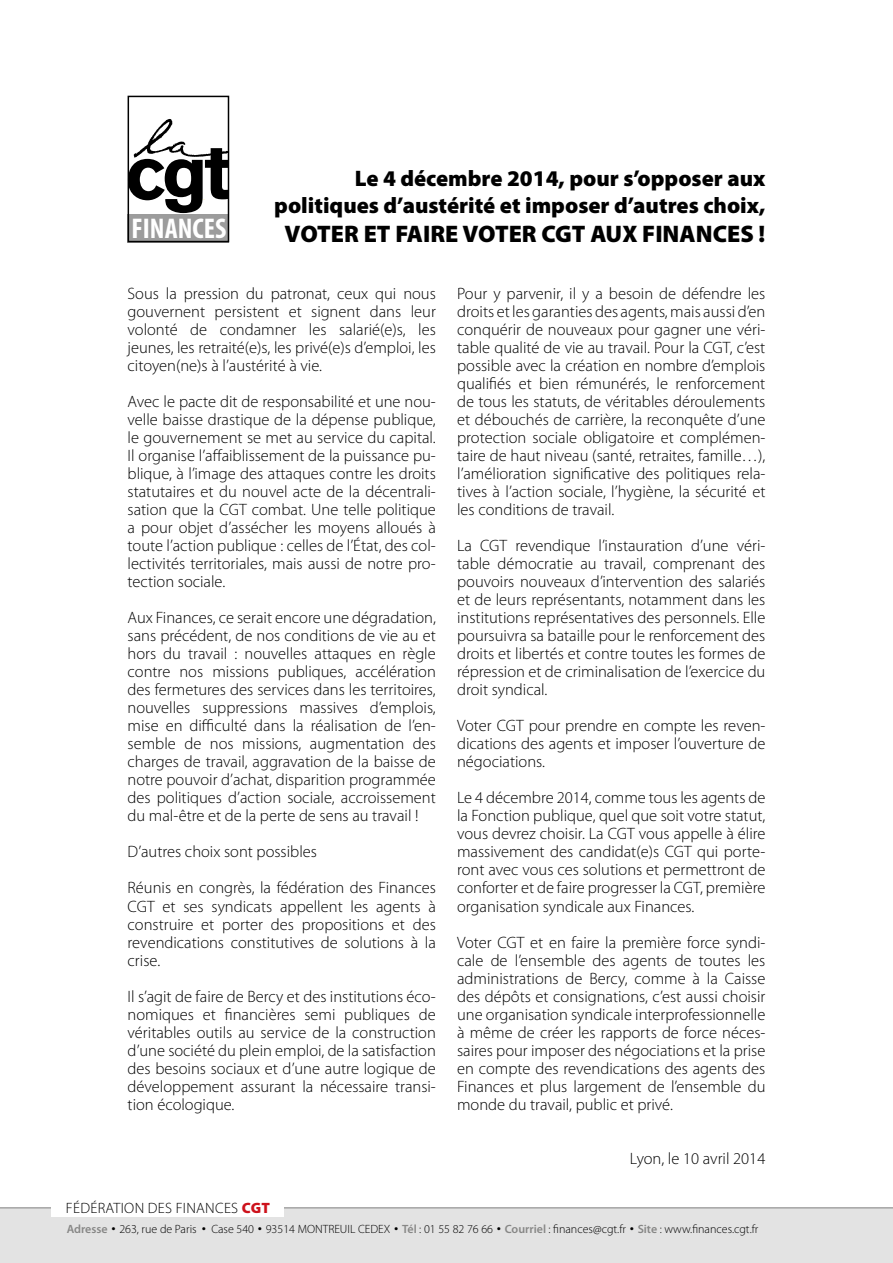
<style>
.page{position:relative;width:893px;height:1263px;background:#fff}
.page>*{position:absolute;margin:0;border:0;box-sizing:border-box;transform-origin:0 0}
.t1{font:700 condensed 28.65px "Myriad Pro";color:#fff}
.DEFAUT{font:900 24px "Myriad Pro";color:#000}
.DEFAUT-2{font:900 22.5px/27px "Myriad Pro";color:#000;text-align:right}
.DEFAUT-3{font:300 16.5px/18px "Myriad Pro";color:#000;text-align:justify}
.DEFAUT-4{font:300 15px "Myriad Pro";letter-spacing:.02em;color:#000}
.DEFAUT-5{font:300 12px "Myriad Pro";color:#000}
.s1{font-weight:900;color:#cd121c}
.s2{font-weight:600;color:#878786}
.s3{font-family:"Arial";font-weight:400}
</style>
<div class="page">
<div style="left:128px;top:214px;width:101px;height:28px;background:#9c9c9c"></div>
<div style="left:128px;top:96px;width:101px;height:146px;border:2px solid #000"></div>
<svg style="left:128px;top:119px;width:101px;height:94px"></svg>
<div style="left:0;top:1207px;width:893px;height:56px;background:#e3e3e3"></div>
<div style="left:52px;top:1198px;width:232px;height:19px;background:#fff"></div>
<h1 class="t1" style="left:132px;top:210px;width:96px">FINANCES</h1>
<p class="DEFAUT-2" style="left:274px;top:164px;width:493px">Le 4 décembre 2014, pour s’opposer aux politiques d’austérité et imposer d’autres choix,</p>
<p class="DEFAUT" style="left:285px;top:218px;width:482px">VOTER ET FAIRE VOTER CGT AUX FINANCES !</p>
<p class="DEFAUT-3" style="left:128px;top:285px;width:310px">Sous la pression du patronat, ceux qui nous gouvernent persistent et signent dans leur volonté de condamner les salarié(e)s, les jeunes, les retraité(e)s, les privé(e)s d’emploi, les citoyen(ne)s à l’austérité à vie.</p>
<p class="DEFAUT-3" style="left:128px;top:393px;width:310px">Avec le pacte dit de responsabilité et une nou&shy;velle baisse drastique de la dépense publique, le gouvernement se met au service du capital.<br>Il organise l’affaiblissement de la puissance pu&shy;blique, à l’image des attaques contre les droits statutaires et du nouvel acte de la décentrali&shy;sation que la CGT combat. Une telle politique a pour objet d’assécher les moyens alloués à toute l’action publique : celles de l’État, des col&shy;lectivités territoriales, mais aussi de notre pro&shy;tection sociale.</p>
<p class="DEFAUT-3" style="left:128px;top:609px;width:310px">Aux Finances, ce serait encore une dégradation, sans précédent, de nos conditions de vie au et hors du travail : nouvelles attaques en règle contre nos missions publiques, accélération des fermetures des services dans les territoires, nouvelles suppressions massives d’emplois, mise en difficulté dans la réalisation de l’en&shy;semble de nos missions, augmentation des charges de travail, aggravation de la baisse de notre pouvoir d’achat, disparition programmée des politiques d’action sociale, accroissement du mal-être et de la perte de sens au travail !</p>
<p class="DEFAUT-3" style="left:128px;top:843px;width:191px">D’autres choix sont possibles</p>
<p class="DEFAUT-3" style="left:128px;top:879px;width:310px">Réunis en congrès, la fédération des Finances CGT et ses syndicats appellent les agents à construire et porter des propositions et des revendications constitutives de solutions à la crise.</p>
<p class="DEFAUT-3" style="left:128px;top:987px;width:310px">Il s’agit de faire de Bercy et des institutions éco&shy;nomiques et financières semi publiques de véritables outils au service de la construction d’une société du plein emploi, de la satisfaction des besoins sociaux et d’une autre logique de développement assurant la nécessaire transi&shy;tion écologique.</p>
<p class="DEFAUT-4" style="left:66px;top:1199px;width:206px">FÉDÉRATION DES FINANCES <span class="s1">CGT</span></p>
<p class="DEFAUT-3" style="left:457px;top:285px;width:310px">Pour y parvenir, il y a besoin de défendre les droits et les garanties des agents, mais aussi d’en conquérir de nouveaux pour gagner une véri&shy;table qualité de vie au travail. Pour la CGT, c’est possible avec la création en nombre d’emplois qualifiés et bien rémunérés, le renforcement de tous les statuts, de véritables déroulements et débouchés de carrière, la reconquête d’une protection sociale obligatoire et complémen&shy;taire de haut niveau (santé, retraites, famille…), l’amélioration significative des politiques rela&shy;tives à l’action sociale, l’hygiène, la sécurité et les conditions de travail.</p>
<p class="DEFAUT-3" style="left:457px;top:537px;width:310px">La CGT revendique l’instauration d’une véri&shy;table démocratie au travail, comprenant des pouvoirs nouveaux d’intervention des salariés et de leurs représentants, notamment dans les institutions représentatives des personnels. Elle poursuivra sa bataille pour le renforcement des droits et libertés et contre toutes les formes de répression et de criminalisation de l’exercice du droit syndical.</p>
<p class="DEFAUT-3" style="left:457px;top:717px;width:310px">Voter CGT pour prendre en compte les reven&shy;dications des agents et imposer l’ouverture de négociations.</p>
<p class="DEFAUT-3" style="left:457px;top:789px;width:310px">Le 4 décembre 2014, comme tous les agents de la Fonction publique, quel que soit votre statut, vous devrez choisir. La CGT vous appelle à élire massivement des candidat(e)s CGT qui porte&shy;ront avec vous ces solutions et permettront de conforter et de faire progresser la CGT, première organisation syndicale aux Finances.</p>
<p class="DEFAUT-3" style="left:457px;top:933px;width:310px">Voter CGT et en faire la première force syndi&shy;cale de l’ensemble des agents de toutes les administrations de Bercy, comme à la Caisse des dépôts et consignations, c’est aussi choisir une organisation syndicale interprofessionnelle à même de créer les rapports de force néces&shy;saires pour imposer des négociations et la prise en compte des revendications des agents des Finances et plus largement de l’ensemble du monde du travail, public et privé.</p>
<p class="DEFAUT-3" style="left:630px;top:1149px;width:137px">Lyon, le 10 avril 2014</p>
<p class="DEFAUT-5" style="left:67px;top:1222px;width:693px"><span class="s2">Adresse</span> <span class="s3">•</span> 263, rue de Paris <span class="s3">•</span> Case 540 <span class="s3">•</span> 93514 MONTREUIL CEDEX <span class="s3">•</span> <span class="s2">Tél</span> : 01 55 82 76 66 <span class="s3">•</span> <span class="s2">Courriel</span> : finances@cgt.fr <span class="s3">•</span> <span class="s2">Site</span> : www.finances.cgt.fr</p>
</div>
